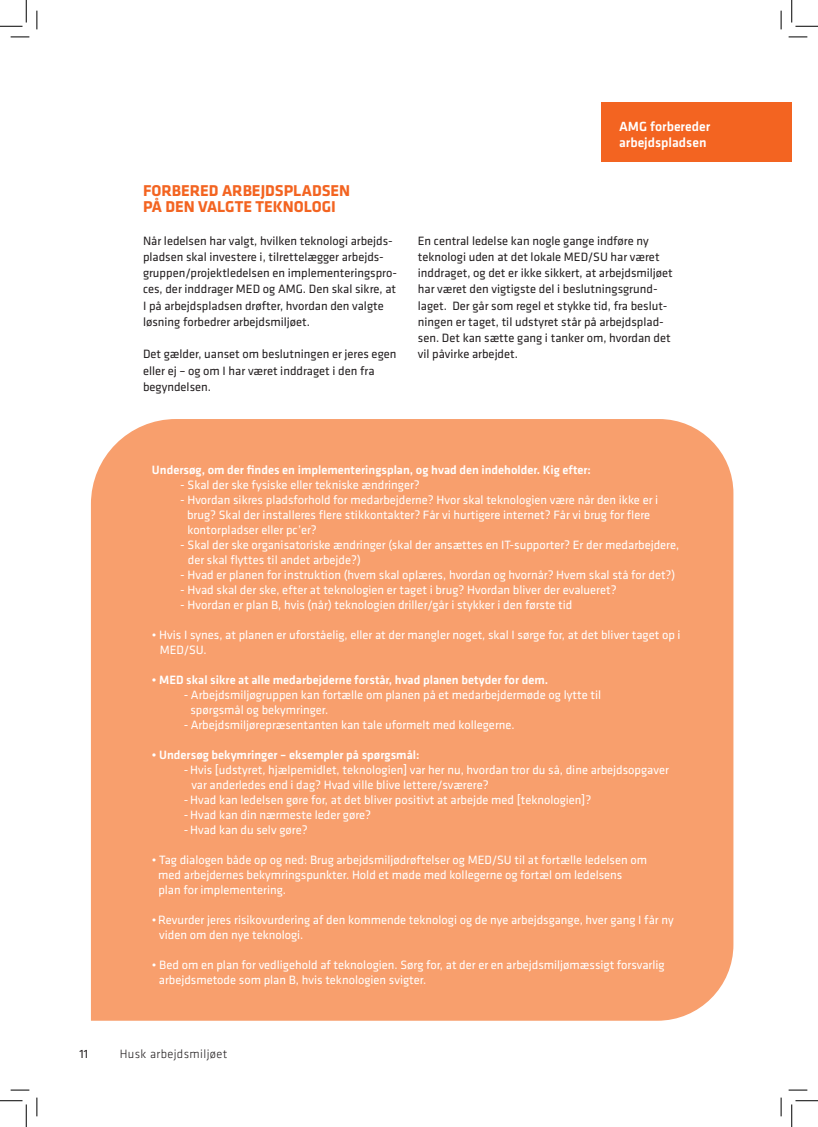
<style>
.page{position:relative;width:818px;height:1127px;background:#fff}
.page>*{position:absolute;margin:0;border:0;box-sizing:border-box;transform-origin:0 0}
.brødtekst{font:700 16.25px "Klavika";color:#f36421}
.brødtekst-2{font:500 13.75px "Klavika";color:#fff}
.t1{font:12.5px "Klavika";color:#fff}
.brødtekst-3{font:12.5px/16.2px "Klavika";color:#231f20}
.t2{font:500 12.5px "Klavika";color:#fff}
.t3{font:300 12.5px "Klavika";letter-spacing:.03em;color:#231f20}
</style>
<div class="page">
<div style="left:91px;top:419px;width:642px;height:601px;background:#f89f6d"></div>
<div style="left:601px;top:103px;width:191px;height:59px;background:#f36421"></div>
<svg style="left:11px;top:36px;width:18px;height:2px"></svg>
<svg style="left:788px;top:36px;width:19px;height:2px"></svg>
<svg style="left:11px;top:1089px;width:18px;height:1px"></svg>
<svg style="left:788px;top:1089px;width:19px;height:1px"></svg>
<svg style="left:36px;top:11px;width:2px;height:18px"></svg>
<svg style="left:36px;top:1097px;width:2px;height:18px"></svg>
<svg style="left:780px;top:11px;width:2px;height:18px"></svg>
<svg style="left:780px;top:1097px;width:2px;height:18px"></svg>
<svg style="left:0;top:0;width:27px;height:27px"></svg>
<svg style="left:0;top:1100px;width:27px;height:26px"></svg>
<svg style="left:791px;top:0;width:27px;height:27px"></svg>
<svg style="left:791px;top:1100px;width:27px;height:26px"></svg>
<p class="brødtekst" style="left:143px;top:178px;width:209px">FORBERED ARBEJDSPLADSEN</p>
<p class="brødtekst" style="left:143px;top:195px;width:194px">PÅ DEN VALGTE TEKNOLOGI</p>
<p class="brødtekst-3" style="left:143px;top:232px;width:255px">Når ledelsen har valgt, hvilken teknologi arbejds&shy;pladsen skal investere i, tilrettelægger arbejds&shy;gruppen/projektledelsen en implementeringspro&shy;ces, der inddrager MED og AMG. Den skal sikre, at I på arbejdspladsen drøfter, hvordan den valgte løsning forbedrer arbejdsmiljøet.</p>
<p class="brødtekst-3" style="left:143px;top:345px;width:255px">Det gælder, uanset om beslutningen er jeres egen eller ej – og om I har været inddraget i den fra begyndelsen.</p>
<p class="brødtekst-2" style="left:619px;top:117px;width:93px">AMG forbereder</p>
<p class="brødtekst-2" style="left:619px;top:133px;width:89px">arbejdspladsen</p>
<p class="brødtekst-3" style="left:418px;top:232px;width:256px">En central ledelse kan nogle gange indføre ny teknologi uden at det lokale MED/SU har været inddraget, og det er ikke sikkert, at arbejdsmiljøet har været den vigtigste del i beslutningsgrund-</p>
<p class="brødtekst-3" style="left:418px;top:297px;width:254px">laget. Der går som regel et stykke tid, fra beslut&shy;ningen er taget, til udstyret står på arbejdsplad&shy;sen. Det kan sætte gang i tanker om, hvordan det vil påvirke arbejdet.</p>
<p class="t2" style="left:152px;top:461px;width:440px">Undersøg, om der findes en implementeringsplan, og hvad den indeholder. Kig efter:</p>
<p class="t1" style="left:180px;top:476px;width:241px">- Skal der ske fysiske eller tekniske ændringer?</p>
<p class="t1" style="left:180px;top:491px;width:479px">- Hvordan sikres pladsforhold for medarbejderne? Hvor skal teknologien være når den ikke er i</p>
<p class="t1" style="left:187px;top:506px;width:465px">brug? Skal der installeres flere stikkontakter? Får vi hurtigere internet? Får vi brug for flere</p>
<p class="t1" style="left:187px;top:521px;width:131px">kontorpladser eller pc’er?</p>
<p class="t1" style="left:180px;top:536px;width:500px">- Skal der ske organisatoriske ændringer (skal der ansættes en IT-supporter? Er der medarbejdere,</p>
<p class="t1" style="left:188px;top:551px;width:174px">der skal flyttes til andet arbejde?)</p>
<p class="t1" style="left:180px;top:566px;width:496px">- Hvad er planen for instruktion (hvem skal oplæres, hvordan og hvornår? Hvem skal stå for det?)</p>
<p class="t1" style="left:180px;top:581px;width:438px">- Hvad skal der ske, efter at teknologien er taget i brug? Hvordan bliver der evalueret?</p>
<p class="t1" style="left:180px;top:596px;width:394px">- Hvordan er plan B, hvis (når) teknologien driller/går i stykker i den første tid</p>
<p class="t1" style="left:152px;top:626px;width:530px">• Hvis I synes, at planen er uforståelig, eller at der mangler noget, skal I sørge for, at det bliver taget op i</p>
<p class="t1" style="left:160px;top:641px;width:48px">MED/SU.</p>
<p class="t2" style="left:152px;top:671px;width:398px">• MED skal sikre at alle medarbejderne forstår, hvad planen betyder for dem.</p>
<p class="t1" style="left:184px;top:686px;width:419px">- Arbejdsmiljøgruppen kan fortælle om planen på et medarbejdermøde og lytte til</p>
<p class="t1" style="left:190px;top:701px;width:139px">spørgsmål og bekymringer.</p>
<p class="t1" style="left:184px;top:716px;width:332px">- Arbejdsmiljørepræsentanten kan tale uformelt med kollegerne.</p>
<p class="t2" style="left:152px;top:746px;width:269px">• Undersøg bekymringer – eksempler på spørgsmål:</p>
<p class="t1" style="left:184px;top:761px;width:486px">- Hvis [udstyret, hjælpemidlet, teknologien] var her nu, hvordan tror du så, dine arbejdsopgaver</p>
<p class="t1" style="left:191px;top:776px;width:299px">var anderledes end i dag? Hvad ville blive lettere/sværere?</p>
<p class="t1" style="left:184px;top:791px;width:409px">- Hvad kan ledelsen gøre for, at det bliver positivt at arbejde med [teknologien]?</p>
<p class="t1" style="left:184px;top:806px;width:189px">- Hvad kan din nærmeste leder gøre?</p>
<p class="t1" style="left:184px;top:821px;width:125px">- Hvad kan du selv gøre?</p>
<p class="t1" style="left:152px;top:851px;width:497px">• Tag dialogen både op og ned: Brug arbejdsmiljødrøftelser og MED/SU til at fortælle ledelsen om</p>
<p class="t1" style="left:158px;top:866px;width:466px">med arbejdernes bekymringspunkter. Hold et møde med kollegerne og fortæl om ledelsens</p>
<p class="t1" style="left:158px;top:881px;width:129px">plan for implementering.</p>
<p class="t1" style="left:152px;top:911px;width:523px">• Revurder jeres risikovurdering af den kommende teknologi og de nye arbejdsgange, hver gang I får ny</p>
<p class="t1" style="left:159px;top:926px;width:146px">viden om den nye teknologi.</p>
<p class="t1" style="left:152px;top:956px;width:514px">• Bed om en plan for vedligehold af teknologien. Sørg for, at der er en arbejdsmiljømæssigt forsvarlig</p>
<p class="t1" style="left:159px;top:971px;width:269px">arbejdsmetode som plan B, hvis teknologien svigter.</p>
<p class="brødtekst-3" style="left:79px;top:1044px;width:10px">11</p>
<p class="t3" style="left:120px;top:1045px;width:109px">Husk arbejdsmiljøet</p>
</div>
